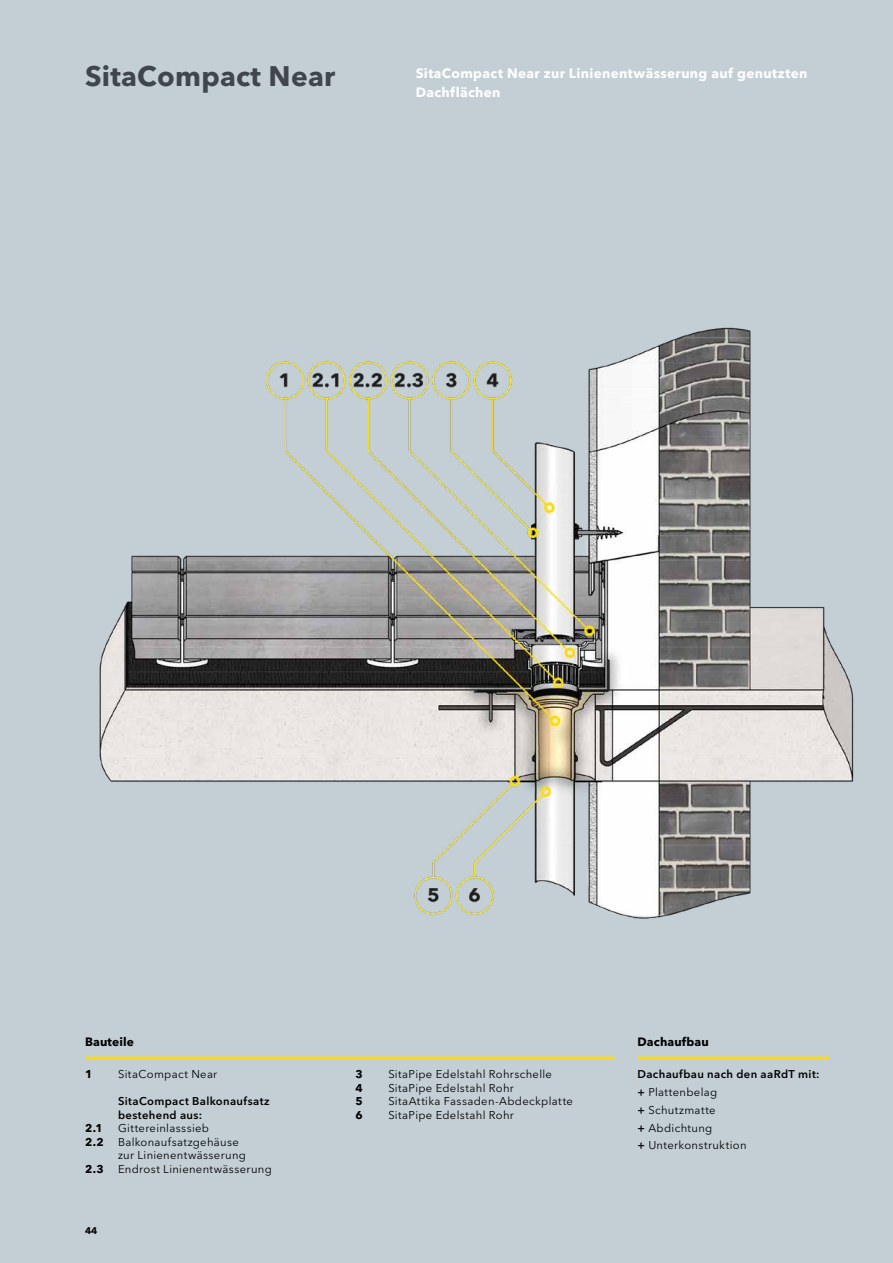
<style>
.page{position:relative;width:893px;height:1263px;background:#c4cfd5}
.page>*{position:absolute;margin:0;border:0;box-sizing:border-box;transform-origin:0 0}
.t1{font:700 28.05px "Avenir Next W1 G";letter-spacing:.01em;color:#41464d}
.t2{font:700 13.5px/18.8px "Avenir Next W1 G";letter-spacing:.025em;color:#fff}
.t3{font:700 12px "Avenir Next W1 G";letter-spacing:.01em;color:#000}
.t4{font:11.25px/17.7px "Avenir Next W1 G";letter-spacing:.03em;color:#000}
.t5{font:600 11.25px/13.5px "Avenir Next W1 G";letter-spacing:.03em;color:#000}
.t6{font:700 11.25px "Avenir Next W1 G";color:#000}
.t7{font:700 9.6px "Avenir Next W1 G";color:#000}
.s1{font-weight:600}
</style>
<div class="page">
<hr style="left:85px;top:1056px;width:529px;height:3px;background:#fd0">
<hr style="left:638px;top:1056px;width:191px;height:3px;background:#fd0">
<img style="left:99px;top:327px;width:755px;height:591px">
<h1 class="t1" style="left:85px;top:59px;width:252px">SitaCompact Near</h1>
<p class="t2" style="left:416px;top:64px;width:393px">SitaCompact Near zur Linienentwässerung auf genutzten<br>Dachflächen</p>
<p class="t3" style="left:85px;top:1035px;width:50px">Bauteile</p>
<p class="t3" style="left:638px;top:1035px;width:73px">Dachaufbau</p>
<p class="t6" style="left:85px;top:1067px;width:9px">1</p>
<p class="t4" style="left:118px;top:1065px;width:101px">SitaCompact Near</p>
<p class="t5" style="left:118px;top:1094px;width:153px">SitaCompact Balkonaufsatz bestehend aus:</p>
<p class="t6" style="left:85px;top:1121px;width:19px">2.1</p>
<p class="t4" style="left:118px;top:1119px;width:93px">Gittereinlasssieb</p>
<p class="t6" style="left:85px;top:1135px;width:20px">2.2</p>
<p class="t4" style="left:118px;top:1135px;width:129px;line-height:13.5px">Balkonaufsatzgehäuse zur Linienentwässerung</p>
<p class="t6" style="left:85px;top:1162px;width:20px">2.3</p>
<p class="t4" style="left:118px;top:1160px;width:155px">Endrost Linienentwässerung</p>
<p class="t7" style="left:85px;top:1224px;width:14px">44</p>
<p class="t6" style="left:355px;top:1067px;width:9px">3</p>
<p class="t4" style="left:388px;top:1065px;width:165px">SitaPipe Edelstahl Rohrschelle</p>
<p class="t6" style="left:355px;top:1081px;width:9px">4</p>
<p class="t4" style="left:388px;top:1079px;width:127px">SitaPipe Edelstahl Rohr</p>
<p class="t6" style="left:355px;top:1094px;width:9px">5</p>
<p class="t4" style="left:388px;top:1092px;width:186px">SitaAttika Fassaden-Abdeckplatte</p>
<p class="t6" style="left:355px;top:1108px;width:9px">6</p>
<p class="t4" style="left:388px;top:1106px;width:127px">SitaPipe Edelstahl Rohr</p>
<p class="t4" style="left:637px;top:1065px;width:183px"><span class="s1">Dachaufbau nach den aaRdT mit: +</span> Plattenbelag<br><span class="s1">+</span> Schutzmatte<br><span class="s1">+</span> Abdichtung<br><span class="s1">+</span> Unterkonstruktion</p>
</div>
